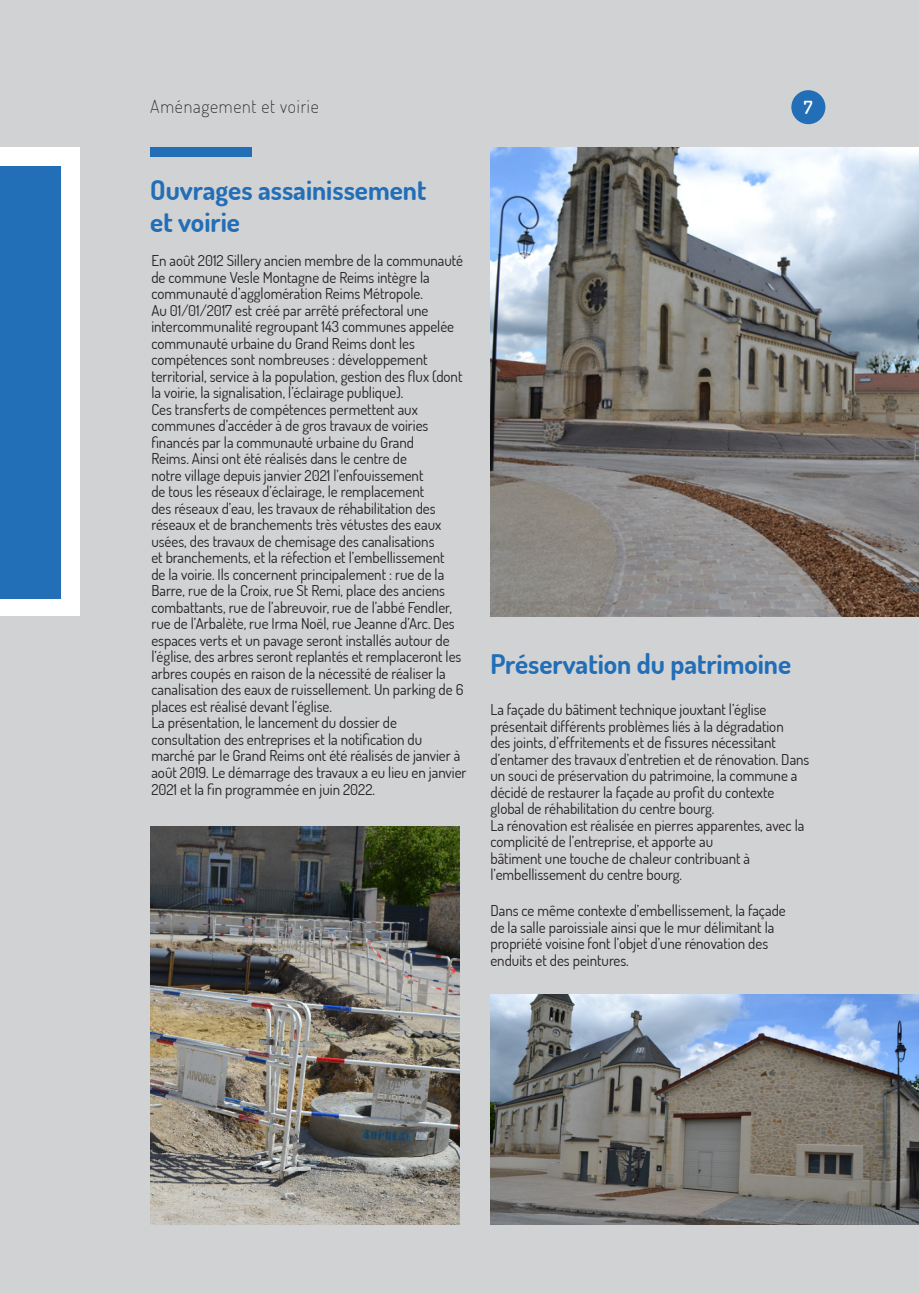
<style>
.page{position:relative;width:919px;height:1293px;background:#fff}
.page>*{position:absolute;margin:0;border:0;box-sizing:border-box;transform-origin:0 0}
.t1{font:700 27px "Dosis";color:#226eb7}
.t2{font:200 18px "Dosis";letter-spacing:.04em;color:#231f20}
.t3{font:600 18px "Dosis";color:#fff}
.t4{font:15px/16.5px "Dosis";color:#231f20}
</style>
<div class="page">
<div style="left:0;top:0;width:918px;height:1293px;background:#d1d2d4"></div>
<div style="left:150px;top:148px;width:102px;height:9px;background:#226eb7"></div>
<img style="left:490px;top:148px;width:428px;height:468px">
<div style="left:791px;top:90px;width:34px;height:34px;background:#226eb7;border-radius:50%"></div>
<div style="left:0;top:148px;width:79px;height:468px;background:#fff"></div>
<div style="left:0;top:166px;width:60px;height:432px;background:#226eb7"></div>
<img style="left:490px;top:995px;width:428px;height:229px">
<img style="left:150px;top:827px;width:309px;height:397px">
<p class="t2" style="left:150px;top:94px;width:170px">Aménagement et voirie</p>
<p class="t3" style="left:803px;top:95px;width:10px">7</p>
<p class="t1" style="left:150px;top:171px;width:277px">Ouvrages assainissement</p>
<p class="t1" style="left:150px;top:204px;width:91px">et voirie</p>
<p class="t4" style="left:151px;top:252px;width:313px">En août 2012 Sillery ancien membre de la communauté de commune Vesle Montagne de Reims intègre la communauté d’agglomération Reims Métropole.<br>Au 01/01/2017 est créé par arrêté préfectoral une intercommunalité regroupant 143 communes appelée communauté urbaine du Grand Reims dont les compétences sont nombreuses : développement territorial, service à la population, gestion des flux (dont la voirie, la signalisation, l’éclairage publique).</p>
<p class="t4" style="left:151px;top:400px;width:313px">Ces transferts de compétences permettent aux communes d’accéder à de gros travaux de voiries financés par la communauté urbaine du Grand<br>Reims. Ainsi ont été réalisés dans le centre de<br>notre village depuis janvier 2021 l’enfouissement<br>de tous les réseaux d’éclairage, le remplacement<br>des réseaux d’eau, les travaux de réhabilitation des réseaux et de branchements très vétustes des eaux usées, des travaux de chemisage des canalisations<br>et branchements, et la réfection et l’embellissement<br>de la voirie. Ils concernent principalement : rue de la Barre, rue de la Croix, rue St Remi, place des anciens combattants, rue de l’abreuvoir, rue de l’abbé Fendler, rue de l’Arbalète, rue Irma Noël, rue Jeanne d’Arc. Des espaces verts et un pavage seront installés autour de l’église, des arbres seront replantés et remplaceront les arbres coupés en raison de la nécessité de réaliser la canalisation des eaux de ruissellement. Un parking de 6 places est réalisé devant l’église.</p>
<p class="t4" style="left:151px;top:714px;width:317px">La présentation, le lancement du dossier de consultation des entreprises et la notification du marché par le Grand Reims ont été réalisés de janvier à août 2019. Le démarrage des travaux a eu lieu en janvier 2021 et la fin programmée en juin 2022.</p>
<p class="t1" style="left:490px;top:645px;width:302px">Préservation du patrimoine</p>
<p class="t4" style="left:490px;top:700px;width:295px">La façade du bâtiment technique jouxtant l’église présentait différents problèmes liés à la dégradation</p>
<p class="t4" style="left:490px;top:733px;width:320px">des joints, d’effritements et de fissures nécessitant d’entamer des travaux d’entretien et de rénovation. Dans</p>
<p class="t4" style="left:490px;top:766px;width:308px">un souci de préservation du patrimoine, la commune a décidé de restaurer la façade au profit du contexte</p>
<p class="t4" style="left:490px;top:799px;width:225px">global de réhabilitation du centre bourg.</p>
<p class="t4" style="left:490px;top:816px;width:315px">La rénovation est réalisée en pierres apparentes, avec la complicité de l’entreprise, et apporte au</p>
<p class="t4" style="left:490px;top:849px;width:261px">bâtiment une touche de chaleur contribuant à l’embellissement du centre bourg.</p>
<p class="t4" style="left:490px;top:901px;width:297px">Dans ce même contexte d’embellissement, la façade de la salle paroissiale ainsi que le mur délimitant la propriété voisine font l’objet d’une rénovation des enduits et des peintures.</p>
</div>
